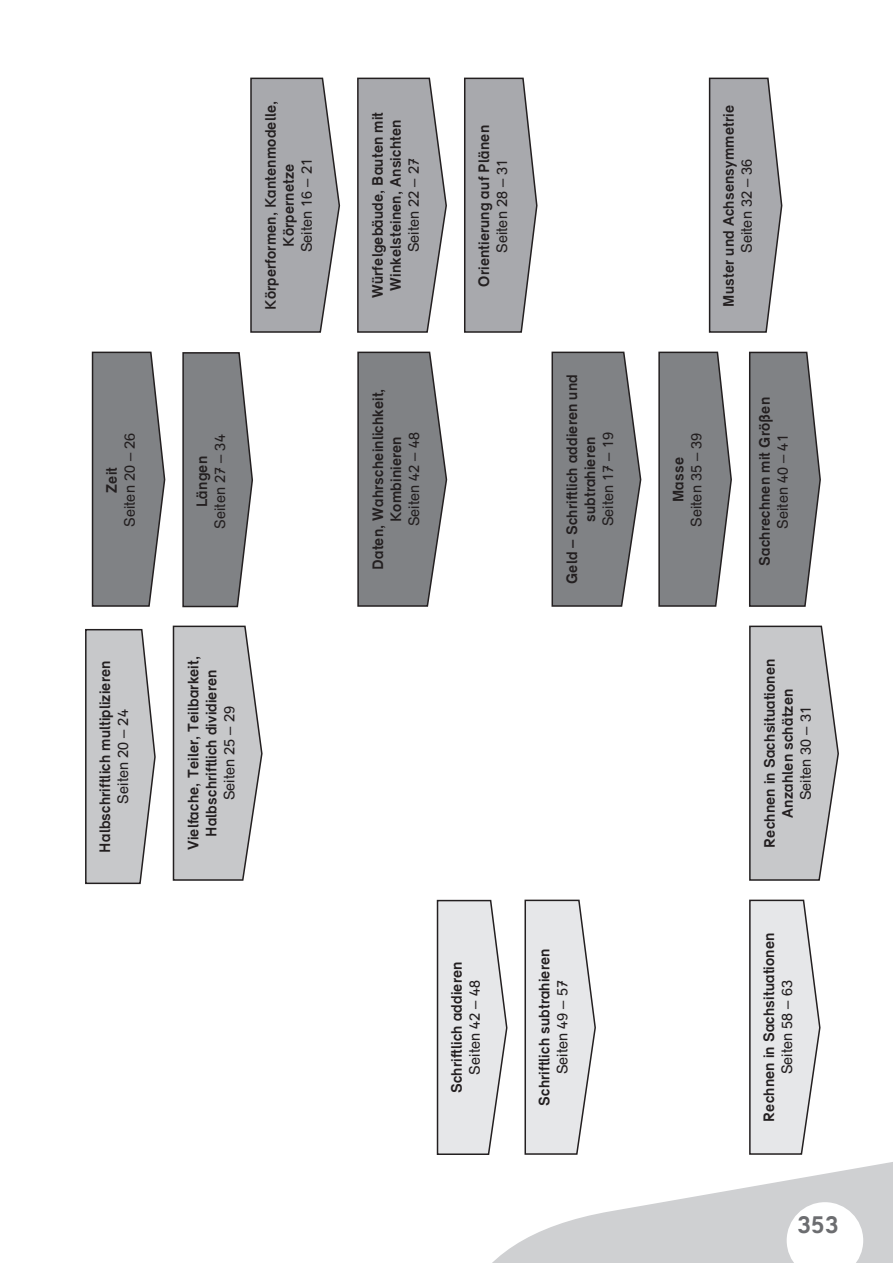
<style>
.page{position:relative;width:893px;height:1263px;background:#fff}
.page>*{position:absolute;margin:0;border:0;box-sizing:border-box;transform-origin:0 0}
.t1{font:700 24.75px "Druckschrift BH";color:#6c6d70}
.t2{font:700 15px/18px "Druckschrift BH";color:#231f20;text-align:center}
.t3{font:15px/18px "Druckschrift BH";color:#231f20;text-align:center}
.s1{font-weight:700}
.s2{font-weight:400}
</style>
<div class="page">
<svg style="left:492px;top:1162px;width:401px;height:101px;fill:#cfd0d2"></svg>
<svg style="left:787px;top:1202px;width:76px;height:61px"></svg>
<svg style="left:85px;top:628px;width:71px;height:257px"></svg>
<svg style="left:436px;top:899px;width:72px;height:256px"></svg>
<svg style="left:524px;top:899px;width:72px;height:256px"></svg>
<svg style="left:749px;top:899px;width:72px;height:256px"></svg>
<svg style="left:182px;top:352px;width:71px;height:256px"></svg>
<svg style="left:749px;top:351px;width:72px;height:256px"></svg>
<svg style="left:658px;top:351px;width:74px;height:256px"></svg>
<svg style="left:91px;top:351px;width:75px;height:256px"></svg>
<svg style="left:749px;top:625px;width:90px;height:256px"></svg>
<svg style="left:172px;top:625px;width:91px;height:256px"></svg>
<svg style="left:357px;top:351px;width:91px;height:256px"></svg>
<svg style="left:551px;top:351px;width:91px;height:256px"></svg>
<svg style="left:250px;top:77px;width:91px;height:256px"></svg>
<svg style="left:464px;top:77px;width:74px;height:256px"></svg>
<svg style="left:708px;top:77px;width:75px;height:256px"></svg>
<svg style="left:357px;top:77px;width:90px;height:256px"></svg>
<p class="t3" style="left:103px;top:527px;width:96px;rotate:-90deg"><span class="s1">Zeit<br></span>Seiten 20 – 26</p>
<p class="t2" style="left:96px;top:853px;width:194px;rotate:-90deg">Halbschriftlich multiplizieren<br><span class="s2">Seiten 20 – 24</span></p>
<p class="t2" style="left:261px;top:310px;width:211px;rotate:-90deg">Körperformen, Kantenmodelle,<br>Körpernetze<br><span class="s2">Seiten 16 – 21</span></p>
<p class="t3" style="left:193px;top:529px;width:96px;rotate:-90deg"><span class="s1">Längen<br></span>Seiten 27 – 34</p>
<p class="t2" style="left:184px;top:850px;width:196px;rotate:-90deg">Vielfache, Teiler, Teilbarkeit,<br>Halbschriftlich dividieren<br><span class="s2">Seiten 25 – 29</span></p>
<p class="t2" style="left:368px;top:298px;width:188px;rotate:-90deg">Würfelgebäude, Bauten mit<br>Winkelsteinen, Ansichten<br><span class="s2">Seiten 22 – 27</span></p>
<p class="t2" style="left:369px;top:570px;width:183px;rotate:-90deg">Daten, Wahrscheinlichkeit,<br>Kombinieren<br><span class="s2">Seiten 42 – 48</span></p>
<p class="t2" style="left:475px;top:287px;width:163px;rotate:-90deg">Orientierung auf Plänen<br><span class="s2">Seiten 28 – 31</span></p>
<p class="t2" style="left:563px;top:584px;width:212px;rotate:-90deg">Geld – Schriftlich addieren und subtrahieren<br><span class="s2">Seiten 17 – 19</span></p>
<p class="t2" style="left:447px;top:1093px;width:133px;rotate:-90deg">Schriftlich addieren<br><span class="s2">Seiten 42 – 48</span></p>
<p class="t2" style="left:535px;top:1106px;width:159px;rotate:-90deg">Schriftlich subtrahieren<br><span class="s2">Seiten 49 – 57</span></p>
<p class="t2" style="left:719px;top:307px;width:203px;rotate:-90deg">Muster und Achsensymmetrie<br><span class="s2">Seiten 32 – 36</span></p>
<p class="t3" style="left:669px;top:527px;width:96px;rotate:-90deg"><span class="s1">Masse<br></span>Seiten 35 – 39</p>
<p class="t2" style="left:755px;top:566px;width:171px;rotate:-90deg">Sachrechnen mit Größen<br><span class="s2">Seiten 40 – 41</span></p>
<p class="t2" style="left:760px;top:848px;width:191px;rotate:-90deg">Rechnen in Sachsituationen<br>Anzahlen schätzen<br><span class="s2">Seiten 30 – 31</span></p>
<p class="t2" style="left:760px;top:1122px;width:191px;rotate:-90deg">Rechnen in Sachsituationen<br><span class="s2">Seiten 58 – 63</span></p>
<p class="t1" style="left:798px;top:1210px;width:43px">353</p>
</div>
